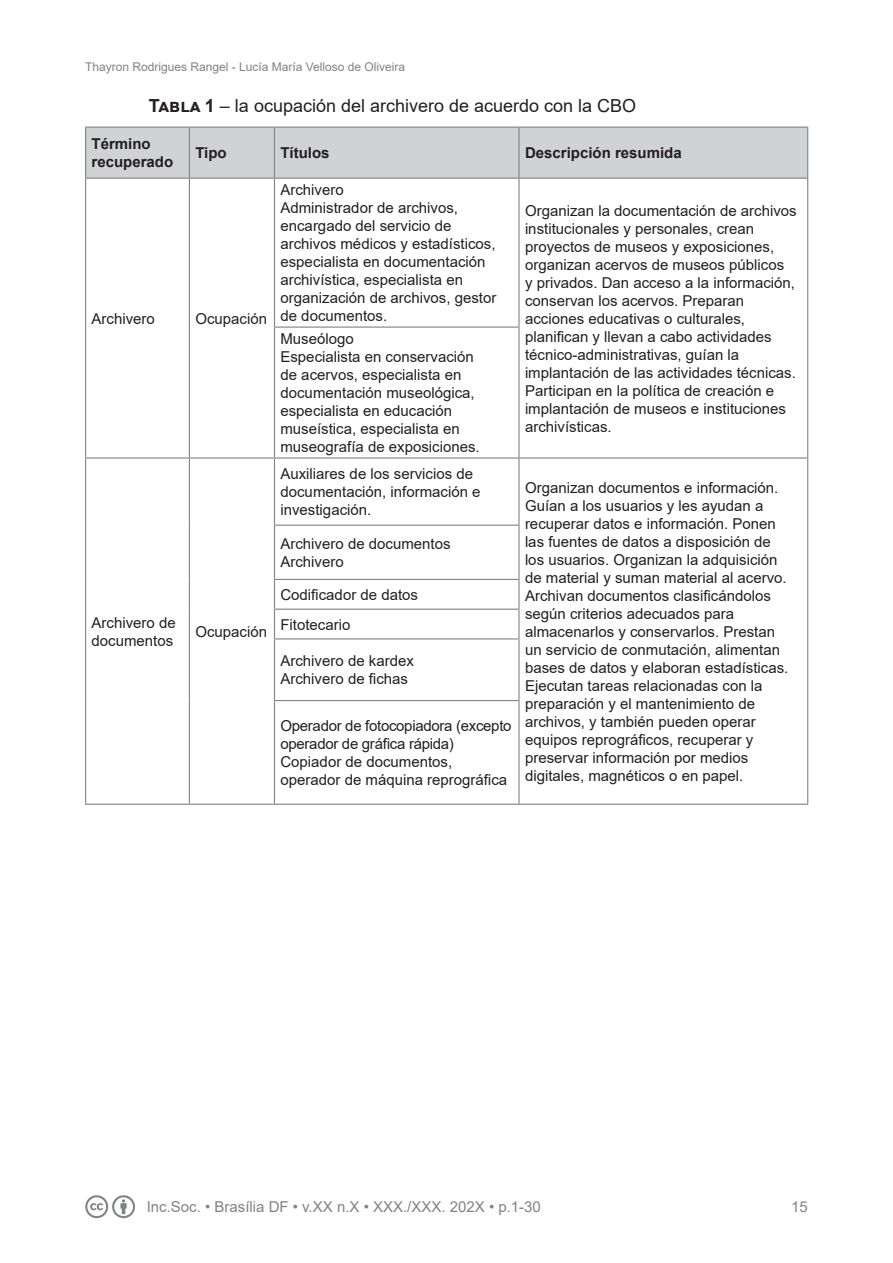
<style>
.page{position:relative;width:893px;height:1263px;background:#fff}
.page>*{position:absolute;margin:0;border:0;box-sizing:border-box;transform-origin:0 0}
._2_2_Texto{font:18px "Arial";color:#231f20}
._3_2_Célula_I{font:15px/18px "Arial";color:#231f20}
._3_3_Célula_II{font:15px/18px "Arial";color:#231f20}
._3_3_Célula_II-2{font:15px/18px "Arial";letter-spacing:-.02em;color:#231f20}
.t1{font:15px "Arial";color:#808285}
._3_1_Cabeçalho{font:700 15px/18px "Arial";color:#231f20}
.t2{font:12px "Arial";color:#808285}
.s1{font-weight:700}
</style>
<div class="page">
<div style="left:86px;top:128px;width:721px;height:50px;background:#d1d2d4"></div>
<hr style="left:85px;top:127px;width:104px;height:1px;background:#808285">
<hr style="left:85px;top:128px;width:1px;height:50px;background:#808285">
<hr style="left:189px;top:127px;width:85px;height:1px;background:#808285">
<hr style="left:189px;top:128px;width:1px;height:50px;background:#808285">
<hr style="left:274px;top:127px;width:245px;height:1px;background:#808285">
<hr style="left:274px;top:128px;width:1px;height:50px;background:#808285">
<hr style="left:519px;top:127px;width:289px;height:1px;background:#808285">
<hr style="left:518px;top:128px;width:2px;height:50px;background:#808285">
<hr style="left:807px;top:128px;width:1px;height:50px;background:#808285">
<hr style="left:85px;top:178px;width:104px;height:1px;background:#808285">
<hr style="left:85px;top:179px;width:1px;height:148px;background:#808285">
<hr style="left:189px;top:178px;width:85px;height:1px;background:#808285">
<hr style="left:189px;top:179px;width:1px;height:148px;background:#808285">
<hr style="left:85px;top:327px;width:1px;height:130px;background:#808285">
<hr style="left:189px;top:327px;width:1px;height:130px;background:#808285">
<hr style="left:274px;top:178px;width:245px;height:1px;background:#808285">
<hr style="left:274px;top:179px;width:1px;height:147px;background:#808285">
<hr style="left:519px;top:178px;width:289px;height:1px;background:#808285">
<hr style="left:518px;top:179px;width:2px;height:147px;background:#808285">
<hr style="left:807px;top:179px;width:1px;height:148px;background:#808285">
<hr style="left:807px;top:327px;width:1px;height:130px;background:#808285">
<hr style="left:274px;top:326px;width:246px;height:2px;background:#808285">
<hr style="left:274px;top:328px;width:1px;height:129px;background:#808285">
<hr style="left:518px;top:328px;width:2px;height:129px;background:#808285">
<hr style="left:85px;top:457px;width:104px;height:2px;background:#808285">
<hr style="left:85px;top:459px;width:1px;height:66px;background:#808285">
<hr style="left:189px;top:457px;width:85px;height:2px;background:#808285">
<hr style="left:189px;top:459px;width:1px;height:66px;background:#808285">
<hr style="left:85px;top:525px;width:1px;height:54px;background:#808285">
<hr style="left:189px;top:525px;width:1px;height:54px;background:#808285">
<hr style="left:85px;top:579px;width:1px;height:30px;background:#808285">
<hr style="left:189px;top:579px;width:1px;height:30px;background:#808285">
<hr style="left:85px;top:609px;width:1px;height:30px;background:#808285">
<hr style="left:189px;top:609px;width:1px;height:30px;background:#808285">
<hr style="left:85px;top:639px;width:1px;height:62px;background:#808285">
<hr style="left:189px;top:639px;width:1px;height:62px;background:#808285">
<hr style="left:85px;top:701px;width:1px;height:103px;background:#808285">
<hr style="left:189px;top:701px;width:1px;height:103px;background:#808285">
<hr style="left:274px;top:457px;width:245px;height:2px;background:#808285">
<hr style="left:274px;top:459px;width:1px;height:66px;background:#808285">
<hr style="left:519px;top:457px;width:289px;height:2px;background:#808285">
<hr style="left:518px;top:459px;width:2px;height:66px;background:#808285">
<hr style="left:807px;top:459px;width:1px;height:66px;background:#808285">
<hr style="left:807px;top:525px;width:1px;height:54px;background:#808285">
<hr style="left:807px;top:579px;width:1px;height:30px;background:#808285">
<hr style="left:807px;top:609px;width:1px;height:30px;background:#808285">
<hr style="left:807px;top:639px;width:1px;height:62px;background:#808285">
<hr style="left:807px;top:701px;width:1px;height:103px;background:#808285">
<hr style="left:274px;top:525px;width:246px;height:1px;background:#808285">
<hr style="left:274px;top:526px;width:1px;height:53px;background:#808285">
<hr style="left:518px;top:526px;width:2px;height:53px;background:#808285">
<hr style="left:274px;top:579px;width:246px;height:1px;background:#808285">
<hr style="left:518px;top:580px;width:2px;height:29px;background:#808285">
<hr style="left:274px;top:609px;width:246px;height:1px;background:#808285">
<svg style="left:274px;top:580px;width:1px;height:58px"></svg>
<hr style="left:518px;top:610px;width:2px;height:28px;background:#808285">
<hr style="left:274px;top:638px;width:246px;height:1px;background:#808285">
<hr style="left:274px;top:639px;width:1px;height:61px;background:#808285">
<hr style="left:518px;top:639px;width:2px;height:61px;background:#808285">
<hr style="left:274px;top:700px;width:246px;height:1px;background:#808285">
<hr style="left:274px;top:701px;width:1px;height:103px;background:#808285">
<hr style="left:518px;top:701px;width:2px;height:103px;background:#808285">
<hr style="left:85px;top:804px;width:104px;height:1px;background:#808285">
<hr style="left:189px;top:804px;width:85px;height:1px;background:#808285">
<hr style="left:274px;top:804px;width:245px;height:1px;background:#808285">
<hr style="left:519px;top:804px;width:289px;height:1px;background:#808285">
<svg style="left:85px;top:1195px;width:50px;height:23px"></svg>
<p class="t2" style="left:85px;top:59px;width:322px">Thayron Rodrigues Rangel - Lucía María Velloso de Oliveira</p>
<p class="_2_2_Texto" style="left:149px;top:93px;width:489px"><span class="s1">Tabla 1</span> – la ocupación del archivero de acuerdo con la CBO</p>
<p class="_3_1_Cabeçalho" style="left:92px;top:135px;width:83px">Término recuperado</p>
<p class="_3_1_Cabeçalho" style="left:195px;top:144px;width:33px">Tipo</p>
<p class="_3_1_Cabeçalho" style="left:280px;top:144px;width:51px">Títulos</p>
<p class="_3_1_Cabeçalho" style="left:525px;top:144px;width:158px">Descripción resumida</p>
<p class="_3_2_Célula_I" style="left:92px;top:309px;width:65px">Archivero</p>
<p class="_3_2_Célula_I" style="left:195px;top:309px;width:73px">Ocupación</p>
<p class="_3_2_Célula_I" style="left:92px;top:613px;width:86px">Archivero de documentos</p>
<p class="_3_2_Célula_I" style="left:195px;top:622px;width:73px">Ocupación</p>
<p class="_3_3_Célula_II" style="left:280px;top:181px;width:65px">Archivero</p>
<p class="_3_3_Célula_II" style="left:280px;top:199px;width:217px">Administrador de archivos, encargado del servicio de archivos médicos y estadísticos, especialista en documentación archivística, especialista en organización de archivos, gestor de documentos.</p>
<p class="_3_2_Célula_I" style="left:525px;top:201px;width:273px">Organizan la documentación de archivos institucionales y personales, crean proyectos de museos y exposiciones, organizan acervos de museos públicos<br>y privados. Dan acceso a la información, conservan los acervos. Preparan acciones educativas o culturales, planifican y llevan a cabo actividades técnico-administrativas, guían la implantación de las actividades técnicas.<br>Participan en la política de creación e implantación de museos e instituciones archivísticas.</p>
<p class="_3_3_Célula_II" style="left:280px;top:330px;width:75px">Museólogo</p>
<p class="_3_3_Célula_II" style="left:280px;top:348px;width:201px">Especialista en conservación de acervos, especialista en documentación museológica, especialista en educación museística, especialista en museografía de exposiciones.</p>
<p class="_3_3_Célula_II" style="left:280px;top:465px;width:202px">Auxiliares de los servicios de documentación, información e investigación.</p>
<p class="_3_3_Célula_II" style="left:280px;top:534px;width:172px">Archivero de documentos</p>
<p class="_3_3_Célula_II" style="left:280px;top:552px;width:65px">Archivero</p>
<p class="_3_3_Célula_II" style="left:280px;top:585px;width:139px">Codificador de datos</p>
<p class="_3_3_Célula_II" style="left:280px;top:615px;width:72px">Fitotecario</p>
<p class="_3_3_Célula_II" style="left:280px;top:652px;width:135px">Archivero de kardex</p>
<p class="_3_3_Célula_II" style="left:280px;top:670px;width:129px">Archivero de fichas</p>
<p class="_3_3_Célula_II-2" style="left:280px;top:716px;width:233px">Operador de fotocopiadora (excepto operador de gráfica rápida)</p>
<p class="_3_3_Célula_II" style="left:280px;top:752px;width:228px">Copiador de documentos, operador de máquina reprográfica</p>
<p class="_3_2_Célula_I" style="left:525px;top:478px;width:265px">Organizan documentos e información.<br>Guían a los usuarios y les ayudan a recuperar datos e información. Ponen las fuentes de datos a disposición de los usuarios. Organizan la adquisición de material y suman material al acervo.<br>Archivan documentos clasificándolos según criterios adecuados para almacenarlos y conservarlos. Prestan un servicio de conmutación, alimentan bases de datos y elaboran estadísticas.<br>Ejecutan tareas relacionadas con la preparación y el mantenimiento de archivos, y también pueden operar equipos reprográficos, recuperar y preservar información por medios digitales, magnéticos o en papel.</p>
<p class="t1" style="left:147px;top:1197px;width:396px">Inc.Soc. • Brasília DF • v.XX n.X • XXX./XXX. 202X • p.1-30</p>
<p class="t1" style="left:791px;top:1197px;width:18px">15</p>
</div>
